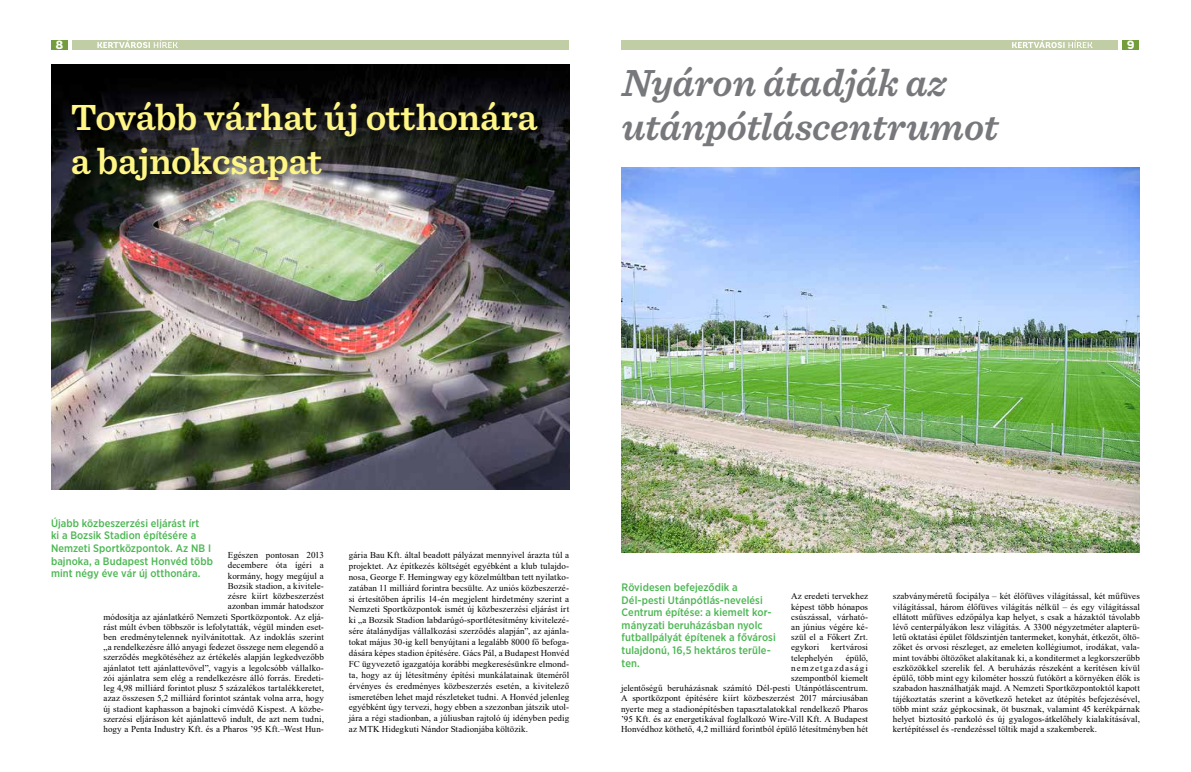
<style>
.page{position:relative;width:1191px;height:772px;background:#fff}
.page>*{position:absolute;margin:0;border:0;box-sizing:border-box;transform-origin:0 0}
.t1{font:italic 600 39.4px/44px "Sentinel";letter-spacing:-.01em;color:#77787b}
.t2{font:600 38px/44px "Sentinel";letter-spacing:-.01em;color:#fff685}
.t3{font:800 12px "Andes";color:#fff}
.t4{font:500 10.8px/12.6px "Gotham Narrow";letter-spacing:.005em;color:#4bb752}
.t5{font:9px/10.2px "Times New Roman";letter-spacing:.01em;color:#000;text-align:justify}
</style>
<div class="page">
<div style="left:51px;top:40px;width:17px;height:10px;background:#749d3e"></div>
<img style="left:51px;top:64px;width:518px;height:425px">
<div style="left:68px;top:98px;width:480px;height:93px;background:#000;opacity:.71"></div>
<div style="left:1122px;top:40px;width:17px;height:10px;background:#749d3e"></div>
<img style="left:621px;top:167px;width:519px;height:385px">
<div style="left:72px;top:40px;width:497px;height:10px;background:#c1cda4"></div>
<div style="left:621px;top:40px;width:496px;height:10px;background:#c1cda4"></div>
<svg style="left:97px;top:40px;width:81px;height:8px"></svg>
<svg style="left:1012px;top:40px;width:80px;height:8px"></svg>
<h3 class="t3" style="left:55px;top:37px;width:9px">8</h3>
<h2 class="t2" style="left:71px;top:93px;width:468px">Tovább várhat új otthonára a bajnokcsapat</h2>
<h1 class="t1" style="left:621px;top:59px;width:378px">Nyáron átadják az utánpótláscentrumot</h1>
<h3 class="t3" style="left:1126px;top:37px;width:9px">9</h3>
<p class="t4" style="left:51px;top:516px;width:164px">Újabb közbeszerzési eljárást írt<br>ki a Bozsik Stadion építésére a<br>Nemzeti Sportközpontok. Az NB I bajnoka, a Budapest Honvéd több mint négy éve vár új otthonára.</p>
<p class="t5" style="left:104px;top:549px;width:222px;text-align:right">Egészen pontosan 2013<br>decembere óta ígéri a<br>kormány, hogy megújul a<br>Bozsik stadion, a kivitele-<br>zésre kiírt közbeszerzést<br>azonban immár hatodszor<br>módosítja az ajánlatkérő Nemzeti Sportközpontok. Az eljá&shy;rást múlt évben többször is lefolytatták, végül minden eset&shy;ben eredménytelennek nyilvánítottak. Az indoklás szerint „a rendelkezésre álló anyagi fedezet összege nem elegendő a szerződés megkötéséhez az értékelés alapján legkedvezőbb ajánlatot tett ajánlattevővel”, vagyis a legolcsóbb vállalko&shy;zói ajánlatra sem elég a rendelkezésre álló forrás. Eredeti&shy;leg 4,98 milliárd forintot plusz 5 százalékos tartalékkeretet, azaz összesen 5,2 milliárd forintot szántak volna arra, hogy új stadiont kaphasson a bajnoki címvédő Kispest. A közbe&shy;szerzési eljáráson két ajánlattevő indult, de azt nem tudni, hogy a Penta Industry Kft. és a Pharos ’95 Kft.–West Hun-</p>
<p class="t5" style="left:349px;top:549px;width:222px;line-height:10.9px">gária Bau Kft. által beadott pályázat mennyivel árazta túl a projektet. Az építkezés költségét egyébként a klub tulajdo&shy;nosa, George F. Hemingway egy közelmúltban tett nyilatko&shy;zatában 11 milliárd forintra becsülte. Az uniós közbeszerzé&shy;si értesítőben április 14-én megjelent hirdetmény szerint a Nemzeti Sportközpontok ismét új közbeszerzési eljárást írt ki „a Bozsik Stadion labdarúgó-sportlétesítmény kivitelezé&shy;sére átalánydíjas vállalkozási szerződés alapján”, az ajánla&shy;tokat május 30-ig kell benyújtani a legalább 8000 fő befoga&shy;dására képes stadion építésére. Gács Pál, a Budapest Honvéd FC ügyvezető igazgatója korábbi megkeresésünkre elmond&shy;ta, hogy az új létesítmény építési munkálatainak üteméről érvényes és eredményes közbeszerzés esetén, a kivitelező ismeretében lehet majd részleteket tudni. A Honvéd jelenleg egyébként úgy tervezi, hogy ebben a szezonban játszik utol&shy;jára a régi stadionban, a júliusban rajtoló új idényben pedig az MTK Hidegkuti Nándor Stadionjába költözik.</p>
<p class="t4" style="left:621px;top:580px;width:156px">Rövidesen befejeződik a<br>Dél-pesti Utánpótlás-nevelési<br>Centrum építése: a kiemelt kor&shy;mányzati beruházásban nyolc futballpályát építenek a fővárosi tulajdonú, 16,5 hektáros terüle&shy;ten.</p>
<p class="t5" style="left:791px;top:590px;width:78px">Az eredeti tervekhez képest több hónapos csúszással, várható&shy;an június végére ké&shy;szül el a Főkert Zrt. egykori</p>
<p class="t5" style="left:791px;top:641px;width:78px;text-indent:40px">kertvárosi telephelyén</p>
<p class="t5" style="left:621px;top:651px;width:248px;text-align:right">épülő,<br>nemzetgazdasági<br>szempontból kiemelt<br>jelentőségű beruházásnak számító Dél-pesti Utánpótláscentrum.<br>A sportközpont építésére kiírt közbeszerzést 2017 márciusában nyerte meg a stadionépítésben tapasztalatokkal rendelkező Pharos ’95 Kft. és az energetikával foglalkozó Wire-Vill Kft. A Budapest Honvédhoz köthető, 4,2 milliárd forintból épülő létesítményben hét</p>
<p class="t5" style="left:893px;top:590px;width:248px">szabványméretű focipálya – két élőfüves világítással, két műfüves világítással, három élőfüves világítás nélkül – és egy világítással ellátott műfüves edzőpálya kap helyet, s csak a házaktól távolabb lévő centerpályákon lesz világítás. A 3300 négyzetméter alapterü&shy;letű oktatási épület földszintjén tantermeket, konyhát, étkezőt, öltö&shy;zőket és orvosi részleget, az emeleten kollégiumot, irodákat, vala&shy;mint további öltözőket alakítanak ki, a konditermet a legkorszerűbb eszközökkel szerelik fel. A beruházás részeként a kerítésen kívül épülő, több mint egy kilométer hosszú futókört a környéken élők is szabadon használhatják majd. A Nemzeti Sportközpontoktól kapott tájékoztatás szerint a következő heteket az útépítés befejezésével, több mint száz gépkocsinak, öt busznak, valamint 45 kerékpárnak helyet biztosító parkoló és új gyalogos-átkelőhely kialakításával, kertépítéssel és -rendezéssel töltik majd a szakemberek.</p>
</div>
